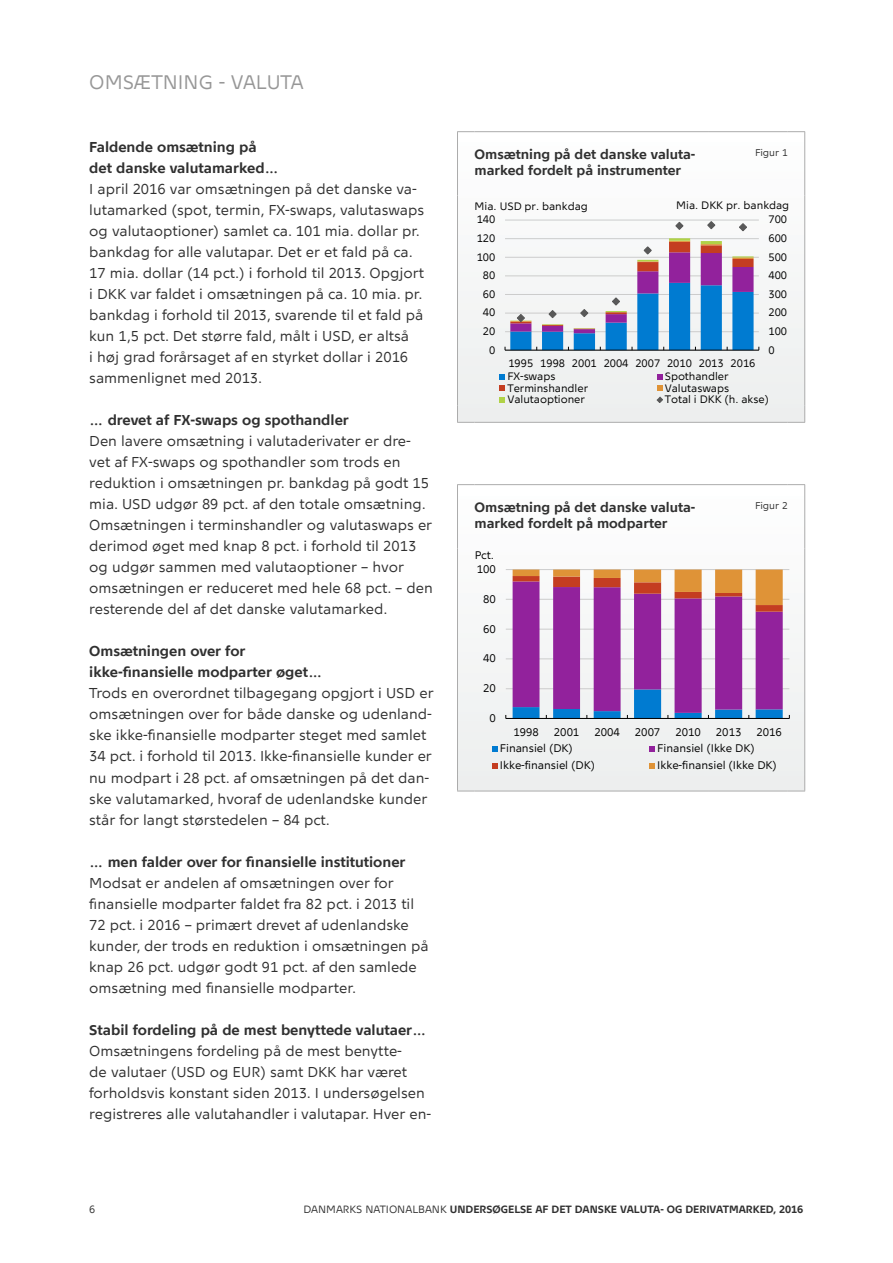
<style>
.page{position:relative;width:893px;height:1263px;background:#fff}
.page>*{position:absolute;margin:0;border:0;box-sizing:border-box;transform-origin:0 0}
.t1{font:19.5px "Nationalbank";color:#979797}
.t2{font:14.25px/21px "Nationalbank";color:#303030}
.t3{font:700 14.25px/21px "Nationalbank";color:#303030}
.t4{font:700 13.5px/16.5px "Nationalbank";color:#303030}
.t5{font:10.95px "Nationalbank";letter-spacing:-.01em;color:#000}
.t6{font:10.8px/13px "Nationalbank";letter-spacing:-.005em;color:#000}
.t7{font:700 10.5px "Nationalbank";color:#303030}
.t8{font:10.5px "Nationalbank";color:#303030}
.t9{font:9.75px "Nationalbank";color:#303030}
.s1{font-weight:400}
</style>
<div class="page">
<svg style="left:458px;top:132px;width:346px;height:290px"></svg>
<svg style="left:457px;top:131px;width:17px;height:1px"></svg>
<hr style="left:457px;top:132px;width:1px;height:63px;background:#acacac">
<hr style="left:474px;top:131px;width:234px;height:1px;background:#acacac">
<hr style="left:708px;top:131px;width:80px;height:1px;background:#acacac">
<svg style="left:788px;top:131px;width:17px;height:1px"></svg>
<hr style="left:804px;top:132px;width:1px;height:63px;background:#acacac">
<hr style="left:457px;top:195px;width:1px;height:210px;background:#acacac">
<hr style="left:804px;top:195px;width:1px;height:210px;background:#acacac">
<svg style="left:457px;top:405px;width:17px;height:18px"></svg>
<hr style="left:474px;top:422px;width:234px;height:1px;background:#acacac">
<hr style="left:708px;top:422px;width:80px;height:1px;background:#acacac">
<svg style="left:788px;top:405px;width:17px;height:18px"></svg>
<hr style="left:505px;top:238px;width:254px;height:1px;background:#ccc">
<hr style="left:505px;top:220px;width:254px;height:1px;background:#ccc">
<hr style="left:669px;top:238px;width:21px;height:3px;background:#b0d247">
<hr style="left:505px;top:350px;width:254px;height:1px;background:#000">
<svg style="left:505px;top:241px;width:254px;height:109px"></svg>
<svg style="left:674px;top:221px;width:10px;height:10px"></svg>
<svg style="left:706px;top:220px;width:10px;height:10px"></svg>
<svg style="left:738px;top:222px;width:10px;height:10px"></svg>
<svg style="left:500px;top:374px;width:5px;height:17px"></svg>
<svg style="left:500px;top:397px;width:5px;height:6px"></svg>
<svg style="left:655px;top:374px;width:9px;height:30px"></svg>
<svg style="left:458px;top:485px;width:346px;height:306px"></svg>
<svg style="left:457px;top:484px;width:17px;height:1px"></svg>
<hr style="left:457px;top:485px;width:1px;height:63px;background:#acacac">
<hr style="left:474px;top:484px;width:234px;height:1px;background:#acacac">
<hr style="left:708px;top:484px;width:80px;height:1px;background:#acacac">
<svg style="left:788px;top:484px;width:17px;height:1px"></svg>
<hr style="left:804px;top:485px;width:1px;height:63px;background:#acacac">
<hr style="left:457px;top:548px;width:1px;height:226px;background:#acacac">
<hr style="left:804px;top:548px;width:1px;height:226px;background:#acacac">
<svg style="left:457px;top:774px;width:17px;height:18px"></svg>
<hr style="left:474px;top:791px;width:234px;height:1px;background:#acacac">
<hr style="left:708px;top:791px;width:80px;height:1px;background:#acacac">
<svg style="left:788px;top:774px;width:17px;height:18px"></svg>
<hr style="left:506px;top:688px;width:283px;height:1px;background:#ccc">
<hr style="left:506px;top:658px;width:283px;height:1px;background:#ccc">
<hr style="left:506px;top:629px;width:283px;height:1px;background:#ccc">
<hr style="left:506px;top:599px;width:283px;height:1px;background:#ccc">
<hr style="left:506px;top:569px;width:283px;height:1px;background:#ccc">
<hr style="left:506px;top:718px;width:283px;height:1px;background:#000">
<svg style="left:513px;top:570px;width:270px;height:148px"></svg>
<svg style="left:492px;top:746px;width:6px;height:6px"></svg>
<svg style="left:649px;top:746px;width:6px;height:6px"></svg>
<svg style="left:492px;top:763px;width:6px;height:6px"></svg>
<svg style="left:649px;top:763px;width:6px;height:6px"></svg>
<h1 class="t1" style="left:89px;top:71px;width:216px">OMSÆTNING - VALUTA</h1>
<p class="t3" style="left:89px;top:137px;width:191px">Faldende omsætning på det danske valutamarked…</p>
<p class="t2" style="left:89px;top:179px;width:336px">I april 2016 var omsætningen på det danske va&shy;lutamarked (spot, termin, FX-swaps, valutaswaps og valutaoptioner) samlet ca. 101 mia. dollar pr. bankdag for alle valutapar. Det er et fald på ca.<br>17 mia. dollar (14 pct.) i forhold til 2013. Opgjort i DKK var faldet i omsætningen på ca. 10 mia. pr. bankdag i forhold til 2013, svarende til et fald på kun 1,5 pct. Det større fald, målt i USD, er altså<br>i høj grad forårsaget af en styrket dollar i 2016 sammenlignet med 2013.</p>
<p class="t3" style="left:89px;top:410px;width:261px">… drevet af FX-swaps og spothandler</p>
<p class="t2" style="left:89px;top:431px;width:345px">Den lavere omsætning i valutaderivater er dre&shy;vet af FX-swaps og spothandler som trods en reduktion i omsætningen pr. bankdag på godt 15 mia. USD udgør 89 pct. af den totale omsætning.<br>Omsætningen i terminshandler og valutaswaps er derimod øget med knap 8 pct. i forhold til 2013 og udgør sammen med valutaoptioner – hvor omsætningen er reduceret med hele 68 pct. – den resterende del af det danske valutamarked.</p>
<p class="t3" style="left:89px;top:641px;width:234px">Omsætningen over for ikke-finansielle modparter øget…</p>
<p class="t2" style="left:89px;top:683px;width:346px">Trods en overordnet tilbagegang opgjort i USD er omsætningen over for både danske og udenland&shy;ske ikke-finansielle modparter steget med samlet 34 pct. i forhold til 2013. Ikke-finansielle kunder er nu modpart i 28 pct. af omsætningen på det dan&shy;ske valutamarked, hvoraf de udenlandske kunder står for langt størstedelen – 84 pct.</p>
<p class="t3" style="left:89px;top:851px;width:318px">… men falder over for finansielle institutioner</p>
<p class="t2" style="left:89px;top:872px;width:341px">Modsat er andelen af omsætningen over for finansielle modparter faldet fra 82 pct. i 2013 til 72 pct. i 2016 – primært drevet af udenlandske kunder, der trods en reduktion i omsætningen på knap 26 pct. udgør godt 91 pct. af den samlede omsætning med finansielle modparter.</p>
<p class="t3" style="left:89px;top:1019px;width:339px">Stabil fordeling på de mest benyttede valutaer…</p>
<p class="t2" style="left:89px;top:1040px;width:343px">Omsætningens fordeling på de mest benytte-<br>de valutaer (USD og EUR) samt DKK har været forholdsvis konstant siden 2013. I undersøgelsen registreres alle valutahandler i valutapar. Hver en-</p>
<p class="t4" style="left:474px;top:146px;width:222px">Omsætning på det danske valuta&shy;marked fordelt på instrumenter</p>
<p class="t9" style="left:755px;top:147px;width:34px">Figur 1</p>
<p class="t6" style="left:475px;top:199px;width:115px">Mia. USD pr. bankdag</p>
<p class="t6" style="left:676px;top:199px;width:115px">Mia. DKK pr. bankdag</p>
<p class="t6" style="left:477px;top:213px;width:20px">140</p>
<p class="t6" style="left:768px;top:213px;width:20px">700</p>
<p class="t6" style="left:477px;top:232px;width:20px">120</p>
<p class="t6" style="left:768px;top:232px;width:20px">600</p>
<p class="t6" style="left:477px;top:250px;width:20px">100</p>
<p class="t6" style="left:768px;top:250px;width:20px">500</p>
<p class="t6" style="left:483px;top:269px;width:14px">80</p>
<p class="t6" style="left:768px;top:269px;width:20px">400</p>
<p class="t6" style="left:483px;top:287px;width:14px">60</p>
<p class="t6" style="left:768px;top:287px;width:20px">300</p>
<p class="t6" style="left:483px;top:306px;width:14px">40</p>
<p class="t6" style="left:768px;top:306px;width:20px">200</p>
<p class="t6" style="left:483px;top:325px;width:14px">20</p>
<p class="t6" style="left:768px;top:325px;width:20px">100</p>
<p class="t6" style="left:489px;top:343px;width:8px">0</p>
<p class="t6" style="left:768px;top:343px;width:8px">0</p>
<p class="t6" style="left:507px;top:357px;width:249px">1995 1998 2001 2004 2007 2010 2013 2016<br>FX-swaps</p>
<p class="t6" style="left:665px;top:370px;width:65px">Spothandler</p>
<p class="t6" style="left:507px;top:381px;width:82px">Terminshandler</p>
<p class="t6" style="left:665px;top:381px;width:66px">Valutaswaps</p>
<p class="t6" style="left:507px;top:393px;width:79px">Valutaoptioner</p>
<p class="t6" style="left:665px;top:393px;width:106px">Total i DKK (h. akse)</p>
<p class="t4" style="left:474px;top:499px;width:222px">Omsætning på det danske valuta&shy;marked fordelt på modparter</p>
<p class="t9" style="left:755px;top:500px;width:34px">Figur 2</p>
<p class="t5" style="left:475px;top:549px;width:21px">Pct.</p>
<p class="t5" style="left:477px;top:563px;width:21px">100</p>
<p class="t5" style="left:483px;top:592px;width:14px">80</p>
<p class="t5" style="left:483px;top:622px;width:14px">60</p>
<p class="t5" style="left:483px;top:652px;width:14px">40</p>
<p class="t5" style="left:483px;top:682px;width:14px">20</p>
<p class="t5" style="left:489px;top:712px;width:8px">0</p>
<p class="t5" style="left:513px;top:726px;width:27px">1998</p>
<p class="t5" style="left:554px;top:726px;width:27px">2001</p>
<p class="t5" style="left:594px;top:726px;width:27px">2004</p>
<p class="t5" style="left:635px;top:726px;width:27px">2007</p>
<p class="t5" style="left:675px;top:726px;width:27px">2010</p>
<p class="t5" style="left:716px;top:726px;width:27px">2013</p>
<p class="t5" style="left:756px;top:726px;width:27px">2016</p>
<p class="t5" style="left:500px;top:742px;width:74px">Finansiel (DK)</p>
<p class="t5" style="left:657px;top:742px;width:99px">Finansiel (Ikke DK)</p>
<p class="t5" style="left:500px;top:759px;width:97px">Ikke-finansiel (DK)</p>
<p class="t5" style="left:657px;top:759px;width:121px">Ikke-finansiel (Ikke DK)</p>
<p class="t8" style="left:89px;top:1203px;width:8px">6</p>
<p class="t7" style="left:303px;top:1203px;width:501px"><span class="s1">DANMARKS NATIONALBANK</span> UNDERSØGELSE AF DET DANSKE VALUTA- OG DERIVATMARKED, 2016</p>
</div>
